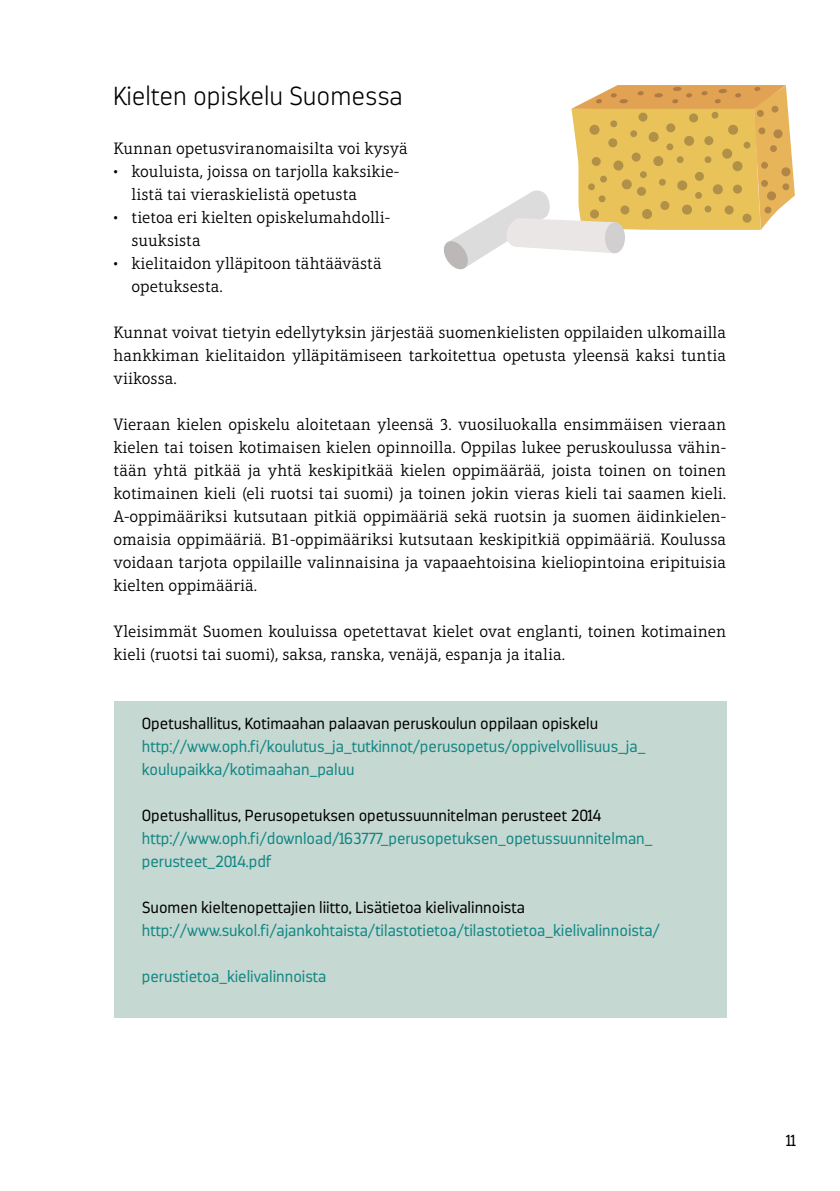
<style>
.page{position:relative;width:840px;height:1191px;background:#fff}
.page>*{position:absolute;margin:0;border:0;box-sizing:border-box;transform-origin:0 0}
.t1{font:200 26px "Darwin";color:#000}
.t2{font:300 16.8px/23px "Aptifer Slab LT Pro";color:#000}
.t3{font:300 16px/23px "Darwin";color:#108683}
.t4{font:300 16px "Darwin";color:#000}
</style>
<div class="page">
<div style="left:113px;top:701px;width:613px;height:316px;background:#c5d8d2"></div>
<svg style="left:444px;top:85px;width:350px;height:185px"></svg>
<div style="left:604px;top:222px;width:20px;height:31px;background:#d2cfd1;border-radius:50%"></div>
<h1 class="t1" style="left:113px;top:80px;width:290px">Kielten opiskelu Suomessa</h1>
<p class="t2" style="left:113px;top:137px;width:295px">Kunnan opetusviranomaisilta voi kysyä</p>
<p class="t2" style="left:131px;top:160px;width:269px;text-indent:-18px">• kouluista, joissa on tarjolla kaksikie&shy;listä tai vieraskielistä opetusta</p>
<p class="t2" style="left:131px;top:206px;width:260px;text-indent:-18px">• tietoa eri kielten opiskelumahdolli&shy;suuksista</p>
<p class="t2" style="left:131px;top:252px;width:251px;text-indent:-18px">• kielitaidon ylläpitoon tähtäävästä opetuksesta.</p>
<p class="t2" style="left:113px;top:321px;width:614px;text-align:justify">Kunnat voivat tietyin edellytyksin järjestää suomenkielisten oppilaiden ulkomailla hankkiman kielitaidon ylläpitämiseen tarkoitettua opetusta yleensä kaksi tuntia viikossa.</p>
<p class="t2" style="left:113px;top:413px;width:614px;text-align:justify">Vieraan kielen opiskelu aloitetaan yleensä 3. vuosiluokalla ensimmäisen vieraan kielen tai toisen kotimaisen kielen opinnoilla. Oppilas lukee peruskoulussa vähin&shy;tään yhtä pitkää ja yhtä keskipitkää kielen oppimäärää, joista toinen on toinen kotimainen kieli (eli ruotsi tai suomi) ja toinen jokin vieras kieli tai saamen kieli.<br>A-oppimääriksi kutsutaan pitkiä oppimääriä sekä ruotsin ja suomen äidinkielen&shy;omaisia oppimääriä. B1-oppimääriksi kutsutaan keskipitkiä oppimääriä. Koulussa voidaan tarjota oppilaille valinnaisina ja vapaaehtoisina kieliopintoina eripituisia kielten oppimääriä.</p>
<p class="t2" style="left:113px;top:620px;width:614px">Yleisimmät Suomen kouluissa opetettavat kielet ovat englanti, toinen kotimainen kieli (ruotsi tai suomi), saksa, ranska, venäjä, espanja ja italia.</p>
<p class="t4" style="left:142px;top:714px;width:457px">Opetushallitus, Kotimaahan palaavan peruskoulun oppilaan opiskelu</p>
<p class="t3" style="left:142px;top:735px;width:504px">http://www.oph.fi/koulutus_ja_tutkinnot/perusopetus/oppivelvollisuus_ja_ koulupaikka/kotimaahan_paluu</p>
<p class="t4" style="left:142px;top:806px;width:461px">Opetushallitus, Perusopetuksen opetussuunnitelman perusteet 2014</p>
<p class="t3" style="left:142px;top:827px;width:512px">http://www.oph.fi/download/163777_perusopetuksen_opetussuunnitelman_ perusteet_2014.pdf</p>
<p class="t4" style="left:142px;top:898px;width:384px">Suomen kieltenopettajien liitto, Lisätietoa kielivalinnoista</p>
<p class="t3" style="left:142px;top:919px;width:519px">http://www.sukol.fi/ajankohtaista/tilastotietoa/tilastotietoa_kielivalinnoista/</p>
<p class="t3" style="left:142px;top:965px;width:186px">perustietoa_kielivalinnoista</p>
<p class="t4" style="left:785px;top:1131px;width:11px">11</p>
</div>
